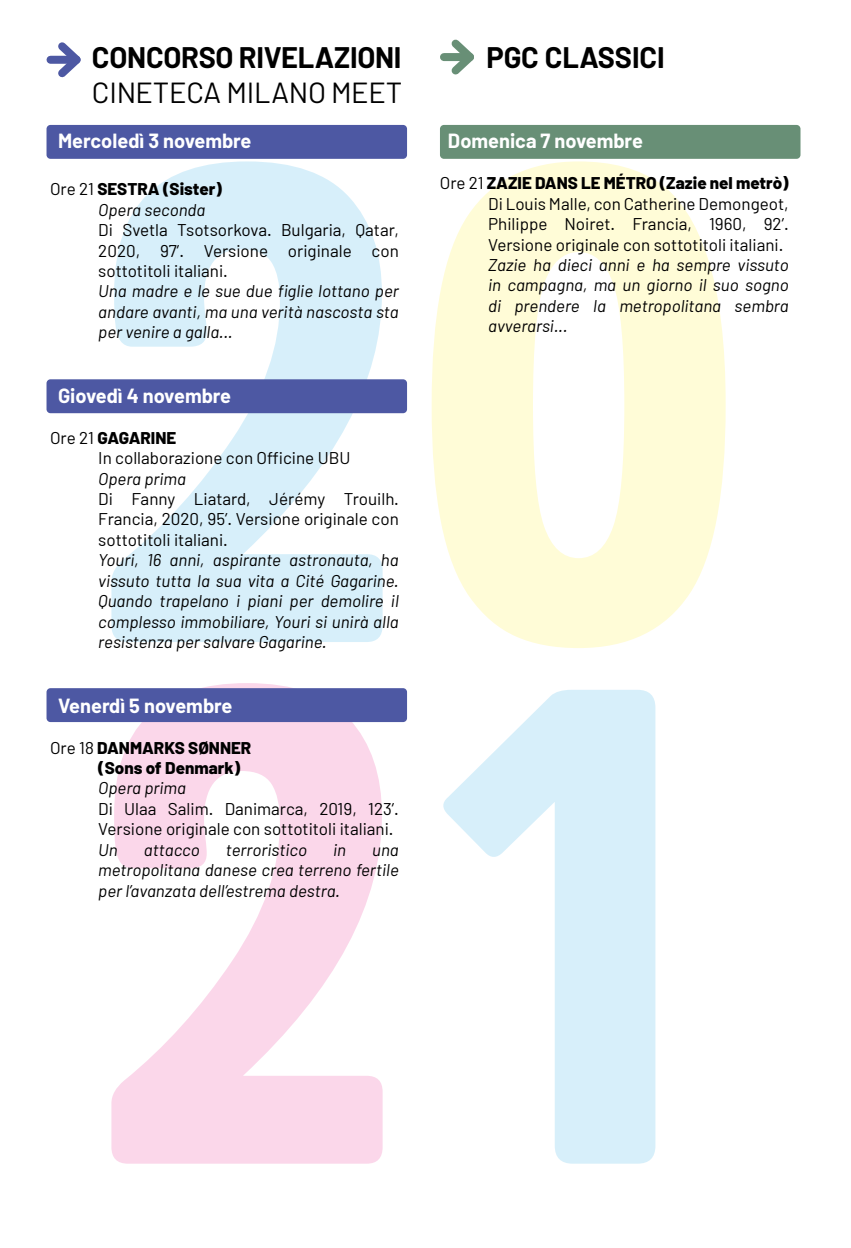
<style>
.page{position:relative;width:851px;height:1248px;background:#fff}
.page>*{position:absolute;margin:0;border:0;box-sizing:border-box;transform-origin:0 0}
.t1{font:700 29px "Barlow";letter-spacing:-.01em;color:#000}
.t2{font:29px "Barlow";letter-spacing:-.01em;color:#000}
.t3{font:700 20px "Barlow";color:#fff}
.t4{font:italic 17px/20.4px "Barlow";color:#000;text-align:justify}
.t5{font:17px/20.4px "Barlow";color:#000;text-align:justify}
.t6{font:800 17px/20.4px "Barlow";color:#000}
.s1{font-weight:400}
.s2{font-weight:400;font-style:italic}
.s3{font-weight:800}
</style>
<div class="page">
<svg style="left:111px;top:161px;width:271px;height:481px;fill:#d7effa"></svg>
<svg style="left:431px;top:161px;width:294px;height:487px;fill:#fffcd7"></svg>
<svg style="left:111px;top:683px;width:271px;height:480px;fill:#fbd7ea"></svg>
<svg style="left:443px;top:690px;width:212px;height:473px;fill:#d7effa"></svg>
<div style="left:46px;top:125px;width:361px;height:34px;background:#4d58a3;border-radius:4px"></div>
<div style="left:440px;top:125px;width:360px;height:34px;background:#688f76;border-radius:4px"></div>
<div style="left:46px;top:379px;width:361px;height:34px;background:#4d58a3;border-radius:4px"></div>
<div style="left:46px;top:688px;width:361px;height:34px;background:#4d58a3;border-radius:4px"></div>
<div style="left:50px;top:56px;width:27px;height:8px;background:#4d58a3"></div>
<svg style="left:51px;top:42px;width:30px;height:36px"></svg>
<svg style="left:444px;top:39px;width:30px;height:36px"></svg>
<h1 class="t1" style="left:92px;top:40px;width:311px">CONCORSO RIVELAZIONI</h1>
<h1 class="t2" style="left:92px;top:75px;width:312px">CINETECA MILANO MEET</h1>
<p class="t3" style="left:58px;top:129px;width:195px">Mercoledì 3 novembre</p>
<p class="t6" style="left:98px;top:179px;width:125px;text-indent:-48px"><span class="s1">Ore 21</span> SESTRA (Sister)<br><span class="s2">Opera seconda</span></p>
<p class="t5" style="left:98px;top:219px;width:302px">Di Svetla Tsotsorkova. Bulgaria, Qatar, 2020, 97’. Versione originale con sottotitoli italiani.</p>
<p class="t4" style="left:98px;top:280px;width:302px">Una madre e le sue due figlie lottano per andare avanti, ma una verità nascosta sta per venire a galla...</p>
<p class="t3" style="left:58px;top:383px;width:175px">Giovedì 4 novembre</p>
<p class="t5" style="left:98px;top:427px;width:254px;text-indent:-48px">Ore 21 <span class="s3">GAGARINE<br></span>In collaborazione con Officine UBU</p>
<p class="t4" style="left:98px;top:468px;width:89px">Opera prima</p>
<p class="t5" style="left:98px;top:488px;width:302px">Di Fanny Liatard, Jérémy Trouilh.<br>Francia, 2020, 95’. Versione originale con sottotitoli italiani.</p>
<p class="t4" style="left:98px;top:549px;width:302px">Youri, 16 anni, aspirante astronauta, ha vissuto tutta la sua vita a Cité Gagarine.<br>Quando trapelano i piani per demolire il complesso immobiliare, Youri si unirà alla resistenza per salvare Gagarine.</p>
<p class="t3" style="left:58px;top:693px;width:176px">Venerdì 5 novembre</p>
<p class="t6" style="left:98px;top:737px;width:154px;text-indent:-48px"><span class="s1">Ore 18</span> DANMARKS SØNNER (Sons of Denmark)</p>
<p class="t4" style="left:98px;top:777px;width:89px">Opera prima</p>
<p class="t5" style="left:98px;top:798px;width:302px">Di Ulaa Salim. Danimarca, 2019, 123’.<br>Versione originale con sottotitoli italiani.</p>
<p class="t4" style="left:98px;top:838px;width:21px">Un</p>
<p class="t4" style="left:144px;top:838px;width:57px">attacco</p>
<p class="t4" style="left:226px;top:838px;width:83px">terroristico</p>
<p class="t4" style="left:333px;top:838px;width:14px">in</p>
<p class="t4" style="left:98px;top:838px;width:302px;text-indent:274px">una metropolitana danese crea terreno fertile per l’avanzata dell’estrema destra.</p>
<h1 class="t1" style="left:486px;top:40px;width:180px">PGC CLASSICI</h1>
<p class="t3" style="left:448px;top:129px;width:196px">Domenica 7 novembre</p>
<p class="t5" style="left:488px;top:172px;width:302px;text-indent:-48px">Ore 21 <span class="s3">ZAZIE DANS LE MÉTRO (Zazie nel metrò)<br></span>Di Louis Malle, con Catherine Demongeot, Philippe Noiret. Francia, 1960, 92’.<br>Versione originale con sottotitoli italiani.</p>
<p class="t4" style="left:488px;top:254px;width:302px">Zazie ha dieci anni e ha sempre vissuto in campagna, ma un giorno il suo sogno di prendere la metropolitana sembra avverarsi...</p>
</div>
